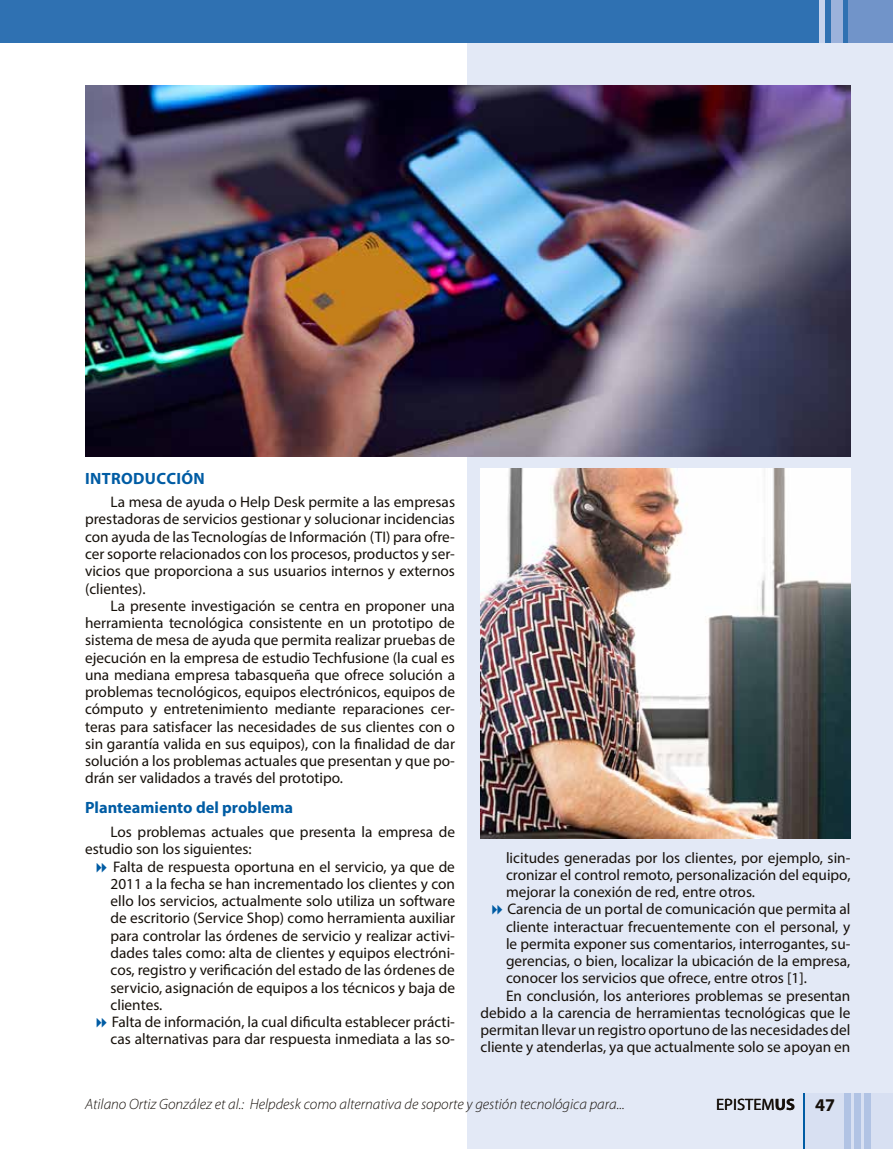
<style>
.page{position:relative;width:893px;height:1149px;background:#fff}
.page>*{position:absolute;margin:0;border:0;box-sizing:border-box;transform-origin:0 0}
.t1{font:16.5px "Myriad Pro";color:#16100a}
.t2{font:700 16.35px "Myriad Pro";color:#005ca4}
.t3{font:700 16.35px "Myriad Pro";letter-spacing:.02em;color:#005ca4}
.t4{font:15.3px/17.2px "Myriad Pro";color:#16100a;text-align:justify}
.t5{font:italic 300 15px "Myriad Pro";color:#16100a}
.s1{font-weight:700}
.s2{font-weight:700;font-size:18px}
</style>
<div class="page">
<div style="left:468px;top:0;width:425px;height:1148px;background:#e3e9f6"></div>
<div style="left:0;top:0;width:893px;height:43px;background:#2f71b2"></div>
<div style="left:849px;top:0;width:44px;height:43px;background:#7194c9"></div>
<div style="left:831px;top:0;width:12px;height:43px;background:#9cb2db"></div>
<div style="left:819px;top:0;width:6px;height:43px;background:#c6d3ec"></div>
<img style="left:85px;top:85px;width:765px;height:371px">
<img style="left:480px;top:468px;width:370px;height:370px">
<div style="left:804px;top:1092px;width:89px;height:56px;background:#d8e0f2"></div>
<div style="left:845px;top:1092px;width:6px;height:56px;background:#b1c3e4"></div>
<div style="left:854px;top:1092px;width:6px;height:56px;background:#b1c3e4"></div>
<div style="left:864px;top:1092px;width:6px;height:56px;background:#b1c3e4"></div>
<hr style="left:804px;top:1092px;width:1px;height:56px;background:#005ca4">
<p class="t3" style="left:85px;top:467px;width:121px">INTRODUCCIÓN</p>
<p class="t4" style="left:85px;top:493px;width:371px;text-indent:26px">La mesa de ayuda o Help Desk permite a las empresas prestadoras de servicios gestionar y solucionar incidencias con ayuda de las Tecnologías de Información (TI) para ofre&shy;cer soporte relacionados con los procesos, productos y ser&shy;vicios que proporciona a sus usuarios internos y externos (clientes).</p>
<p class="t4" style="left:85px;top:596px;width:371px;text-indent:26px">La presente investigación se centra en proponer una herramienta tecnológica consistente en un prototipo de sistema de mesa de ayuda que permita realizar pruebas de ejecución en la empresa de estudio Techfusione (la cual es una mediana empresa tabasqueña que ofrece solución a problemas tecnológicos, equipos electrónicos, equipos de cómputo y entretenimiento mediante reparaciones cer&shy;teras para satisfacer las necesidades de sus clientes con o sin garantía valida en sus equipos), con la finalidad de dar solución a los problemas actuales que presentan y que po&shy;drán ser validados a través del prototipo.</p>
<p class="t2" style="left:85px;top:797px;width:210px">Planteamiento del problema</p>
<p class="t4" style="left:85px;top:822px;width:371px;text-indent:26px">Los problemas actuales que presenta la empresa de estudio son los siguientes:</p>
<p class="t4" style="left:111px;top:857px;width:346px;text-align:left">Falta de respuesta oportuna en el servicio, ya que de 2011 a la fecha se han incrementado los clientes y con ello los servicios, actualmente solo utiliza un software de escritorio (Service Shop) como herramienta auxiliar para controlar las órdenes de servicio y realizar activi&shy;dades tales como: alta de clientes y equipos electróni&shy;cos, registro y verificación del estado de las órdenes de servicio, asignación de equipos a los técnicos y baja de clientes.<br>Falta de información, la cual dificulta establecer prácti&shy;cas alternativas para dar respuesta inmediata a las so-</p>
<p class="t4" style="left:506px;top:848px;width:346px">licitudes generadas por los clientes, por ejemplo, sin-</p>
<p class="t4" style="left:506px;top:865px;width:346px">cronizar el control remoto, personalización del equipo,</p>
<p class="t4" style="left:506px;top:882px;width:251px">mejorar la conexión de red, entre otros.</p>
<p class="t4" style="left:507px;top:900px;width:345px">Carencia de un portal de comunicación que permita al</p>
<p class="t4" style="left:506px;top:917px;width:346px">cliente interactuar frecuentemente con el personal, y</p>
<p class="t4" style="left:506px;top:934px;width:346px">le permita exponer sus comentarios, interrogantes, su-</p>
<p class="t4" style="left:506px;top:951px;width:346px">gerencias, o bien, localizar la ubicación de la empresa,</p>
<p class="t4" style="left:506px;top:969px;width:302px">conocer los servicios que ofrece, entre otros [1].</p>
<p class="t4" style="left:506px;top:986px;width:346px">En conclusión, los anteriores problemas se presentan</p>
<p class="t4" style="left:480px;top:1003px;width:371px">debido a la carencia de herramientas tecnológicas que le</p>
<p class="t4" style="left:480px;top:1020px;width:371px">permitan llevar un registro oportuno de las necesidades del</p>
<p class="t4" style="left:480px;top:1038px;width:371px">cliente y atenderlas, ya que actualmente solo se apoyan en</p>
<p class="t5" style="left:85px;top:1094px;width:541px">Atilano Ortiz González et al.: Helpdesk como alternativa de soporte y gestión tecnológica para...</p>
<p class="t1" style="left:716px;top:1093px;width:120px">EPISTEM<span class="s1">US</span> <span class="s2">47</span></p>
</div>
